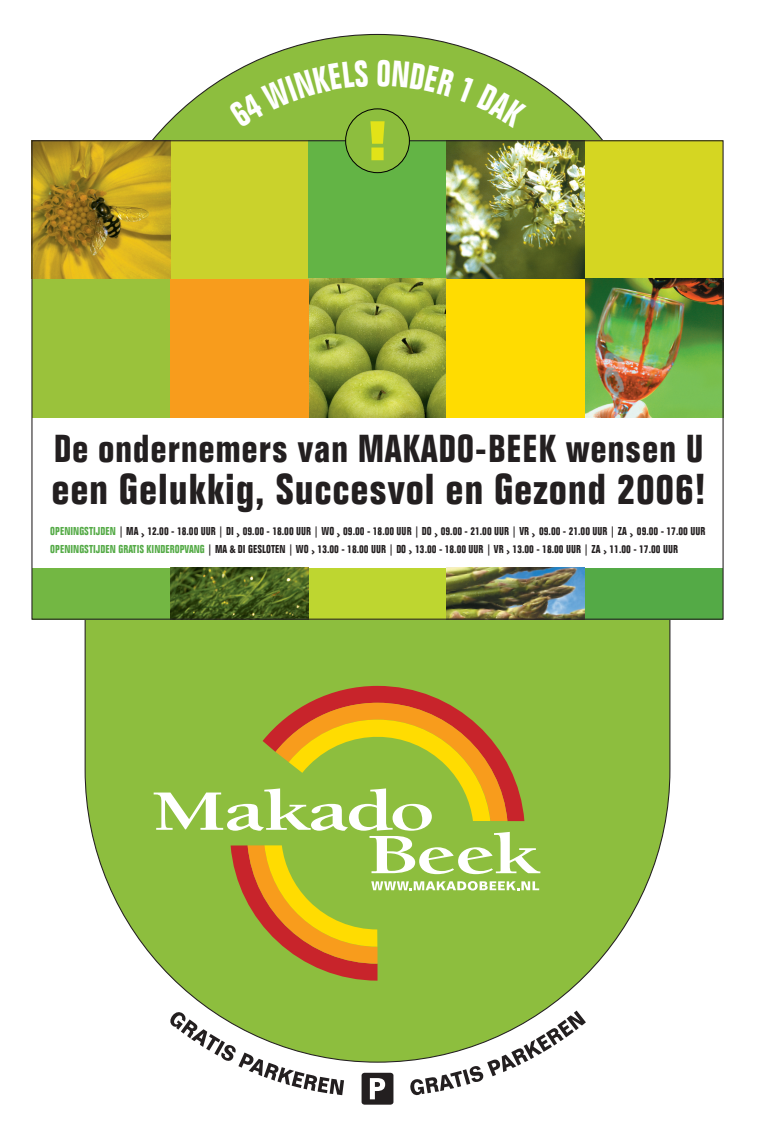
<style>
.page{position:relative;width:762px;height:1134px;background:#fff}
.page>*{position:absolute;margin:0;border:0;box-sizing:border-box;transform-origin:0 0}
.t1{font:700 condensed 42.38px "Folio BT";letter-spacing:.015em;color:#231f20}
.t2{font:700 condensed 38.25px "Folio BT";letter-spacing:.015em;color:#231f20}
.t3{font:700 condensed 11.25px/17.5px "Folio BT";color:#231f20}
.s1{color:#54aa46}
.s2{font-family:"Linotype Kaliber";font-stretch:normal}
</style>
<div class="page">
<svg style="left:152px;top:33px;width:451px;height:107px"></svg>
<svg style="left:84px;top:620px;width:587px;height:443px;fill:#8dbe3e"></svg>
<div style="left:361px;top:1073px;width:32px;height:32px;background:#231f20;border-radius:3px"></div>
<svg style="left:370px;top:1078px;width:15px;height:21px"></svg>
<div style="left:170px;top:141px;width:138px;height:138px;background:#cad22c"></div>
<div style="left:308px;top:141px;width:139px;height:138px;background:#63b445"></div>
<div style="left:585px;top:141px;width:138px;height:138px;background:#d5d622"></div>
<div style="left:32px;top:279px;width:138px;height:138px;background:#9ac23b"></div>
<div style="left:32px;top:568px;width:138px;height:51px;background:#73b743"></div>
<div style="left:308px;top:568px;width:139px;height:51px;background:#bed630"></div>
<svg style="left:263px;top:686px;width:261px;height:17px;background:#a28637"></svg>
<div style="left:585px;top:568px;width:138px;height:51px;background:#54aa46"></div>
<svg style="left:154px;top:703px;width:386px;height:278px;background:#a7b743"></svg>
<img style="left:585px;top:279px;width:136px;height:138px">
<img style="left:447px;top:142px;width:138px;height:137px">
<img style="left:170px;top:568px;width:138px;height:50px">
<img style="left:308px;top:279px;width:139px;height:138px">
<img style="left:447px;top:568px;width:138px;height:50px">
<img style="left:33px;top:142px;width:137px;height:137px">
<svg style="left:345px;top:108px;width:65px;height:65px"></svg>
<svg style="left:170px;top:1011px;width:174px;height:84px"></svg>
<svg style="left:410px;top:1010px;width:176px;height:85px"></svg>
<div style="left:170px;top:279px;width:138px;height:138px;background:#f89c1c"></div>
<div style="left:447px;top:279px;width:138px;height:139px;background:#ffdc01"></div>
<svg style="left:228px;top:59px;width:299px;height:101px;background:#8eba3f"></svg>
<h2 class="t2" style="left:54px;top:432px;width:651px">De ondernemers van MAKADO-BEEK wensen U</h2>
<h1 class="t1" style="left:52px;top:471px;width:656px">een Gelukkig, Succesvol en Gezond 2006!</h1>
<p class="t3" style="left:50px;top:524px;width:656px"><span class="s1">OPENINGSTIJDEN</span> | MA <span class="s2">&gt;</span> 12.00 - 18.00 UUR | DI <span class="s2">&gt;</span> 09.00 - 18.00 UUR | WO <span class="s2">&gt;</span> 09.00 - 18.00 UUR | DO <span class="s2">&gt;</span> 09.00 - 21.00 UUR | VR <span class="s2">&gt;</span> 09.00 - 21.00 UUR | ZA <span class="s2">&gt;</span> 09.00 - 17.00 UUR<br><span class="s1">OPENINGSTIJDEN GRATIS KINDEROPVANG</span> | MA &amp; DI GESLOTEN | WO <span class="s2">&gt;</span> 13.00 - 18.00 UUR | DO <span class="s2">&gt;</span> 13.00 - 18.00 UUR | VR <span class="s2">&gt;</span> 13.00 - 18.00 UUR | ZA <span class="s2">&gt;</span> 11.00 - 17.00 UUR</p>
</div>
